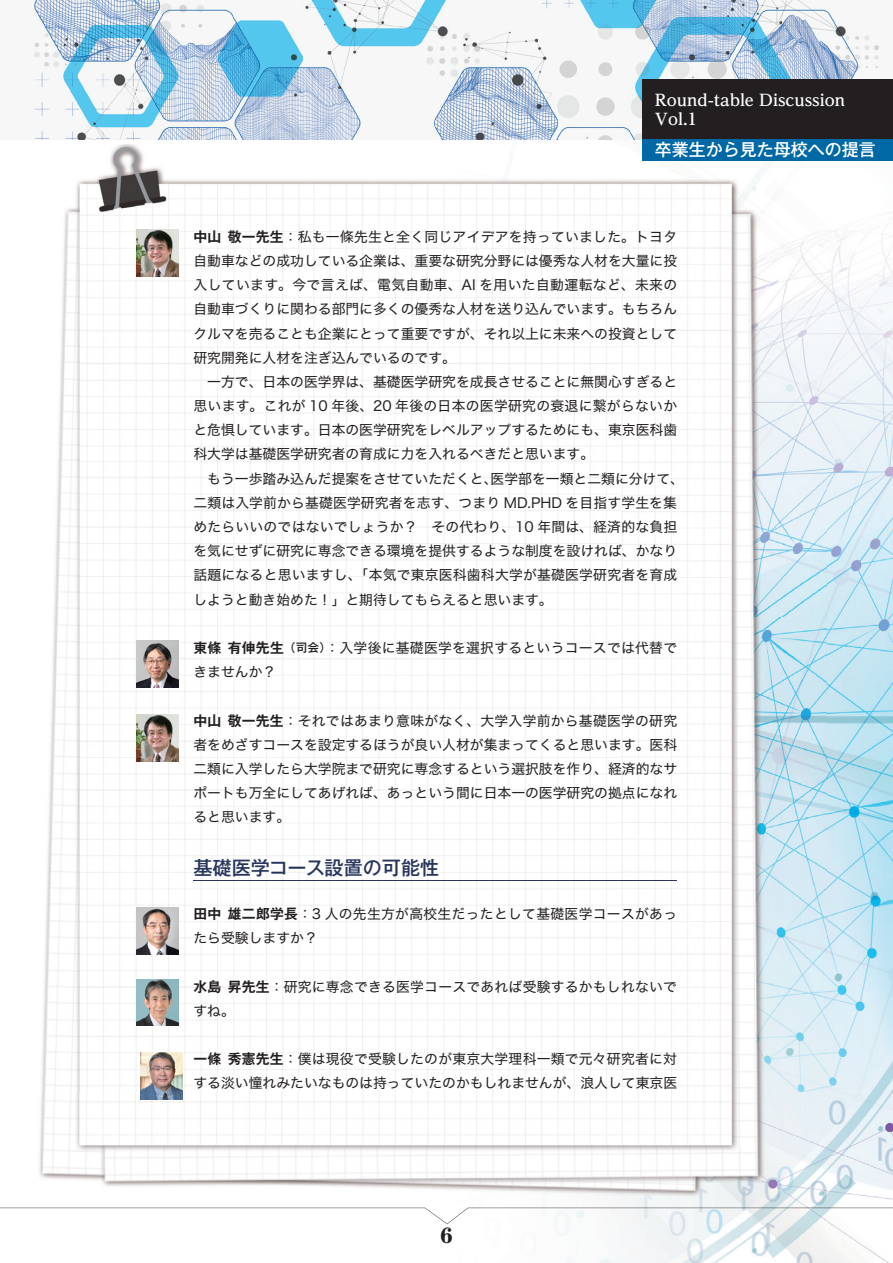
<style>
.page{position:relative;width:893px;height:1263px;background:#fff}
.page>*{position:absolute;margin:0;border:0;box-sizing:border-box;transform-origin:0 0}
.t1{font:700 22.35px "Century Std";color:#231f20}
.t2{font:500 19.2px "Gothic MB101 Pro";color:#27355c}
.t3{font:500 16.95px "Gothic MB101 Pro";color:#fff}
.t4{font:700 15.9px/19.2px "UD Reimin Pro";color:#fff}
.t5{font:13.8px/24.2px "Hira Kaku Std W4";color:#231f20}
.t6{font:13.8px/24.2px "Hira Kaku Std W4";letter-spacing:.02em;color:#231f20}
.s1{font-family:"Gothic MB101 Pro De";font-weight:700}
.s2{font-family:"Gothic MB101 Pro";font-weight:500;font-size:11.7px}
</style>
<div class="page">
<img style="left:789px;top:160px;width:104px;height:1103px">
<img style="left:41px;top:139px;width:601px;height:6px">
<img style="left:567px;top:1250px;width:222px;height:13px">
<img style="left:0;top:145px;width:826px;height:1105px">
<img style="left:33px;top:0;width:860px;height:139px">
<div style="left:642px;top:80px;width:251px;height:59px;background:#231f20"></div>
<div style="left:642px;top:139px;width:251px;height:21px;background:#0068a5"></div>
<svg style="left:0;top:1208px;width:893px;height:16px"></svg>
<img style="left:136px;top:230px;width:43px;height:46px">
<img style="left:136px;top:714px;width:43px;height:47px">
<img style="left:136px;top:979px;width:43px;height:47px">
<img style="left:140px;top:1052px;width:43px;height:47px">
<img style="left:136px;top:908px;width:43px;height:47px">
<hr style="left:193px;top:880px;width:484px;height:1px;background:#27355c">
<img style="left:136px;top:641px;width:43px;height:47px">
<p class="t4" style="left:655px;top:90px;width:192px">Round-table Discussion<br>Vol.1</p>
<p class="t3" style="left:655px;top:136px;width:223px">卒業生から見た母校への提言</p>
<p class="t5" style="left:193px;top:224px;width:492px"><span class="s1">中山 敬一先生</span>：私も一條先生と全く同じアイデアを持っていました。トヨタ自動車などの成功している企業は、重要な研究分野には優秀な人材を大量に投入しています。今で言えば、電気自動車、AI を用いた自動運転など、未来の自動車づくりに関わる部門に多くの優秀な人材を送り込んでいます。もちろんクルマを売ることも企業にとって重要ですが、それ以上に未来への投資として研究開発に人材を注ぎ込んでいるのです。<br>　一方で、日本の医学界は、基礎医学研究を成長させることに無関心すぎると思います。これが 10 年後、20 年後の日本の医学研究の衰退に繋がらないかと危惧しています。日本の医学研究をレベルアップするためにも、東京医科歯科大学は基礎医学研究者の育成に力を入れるべきだと思います。<br>　もう一歩踏み込んだ提案をさせていただくと、医学部を一類と二類に分けて、二類は入学前から基礎医学研究者を志す、つまり MD.PHD を目指す学生を集めたらいいのではないでしょうか？　その代わり、10 年間は、経済的な負担を気にせずに研究に専念できる環境を提供するような制度を設ければ、かなり話題になると思いますし、「本気で東京医科歯科大学が基礎医学研究者を育成しようと動き始めた！」と期待してもらえると思います。</p>
<p class="t6" style="left:193px;top:636px;width:485px"><span class="s1">東條 有伸先生</span><span class="s2">（司会）</span>：入学後に基礎医学を選択するというコースでは代替できませんか？</p>
<p class="t5" style="left:193px;top:708px;width:485px;text-align:justify"><span class="s1">中山 敬一先生</span>：それではあまり意味がなく、大学入学前から基礎医学の研究者をめざすコースを設定するほうが良い人材が集まってくると思います。医科二類に入学したら大学院まで研究に専念するという選択肢を作り、経済的なサポートも万全にしてあげれば、あっという間に日本一の医学研究の拠点になれると思います。</p>
<h2 class="t2" style="left:193px;top:851px;width:247px">基礎医学コース設置の可能性</h2>
<p class="t6" style="left:193px;top:902px;width:485px"><span class="s1">田中 雄二郎学長</span>：3 人の先生方が高校生だったとして基礎医学コースがあったら受験しますか？</p>
<p class="t5" style="left:193px;top:974px;width:485px"><span class="s1">水島 昇先生</span>：研究に専念できる医学コースであれば受験するかもしれないですね。</p>
<p class="t5" style="left:193px;top:1047px;width:485px"><span class="s1">一條 秀憲先生</span>：僕は現役で受験したのが東京大学理科一類で元々研究者に対する淡い憧れみたいなものは持っていたのかもしれませんが、浪人して東京医</p>
<h1 class="t1" style="left:440px;top:1222px;width:14px">6</h1>
</div>
